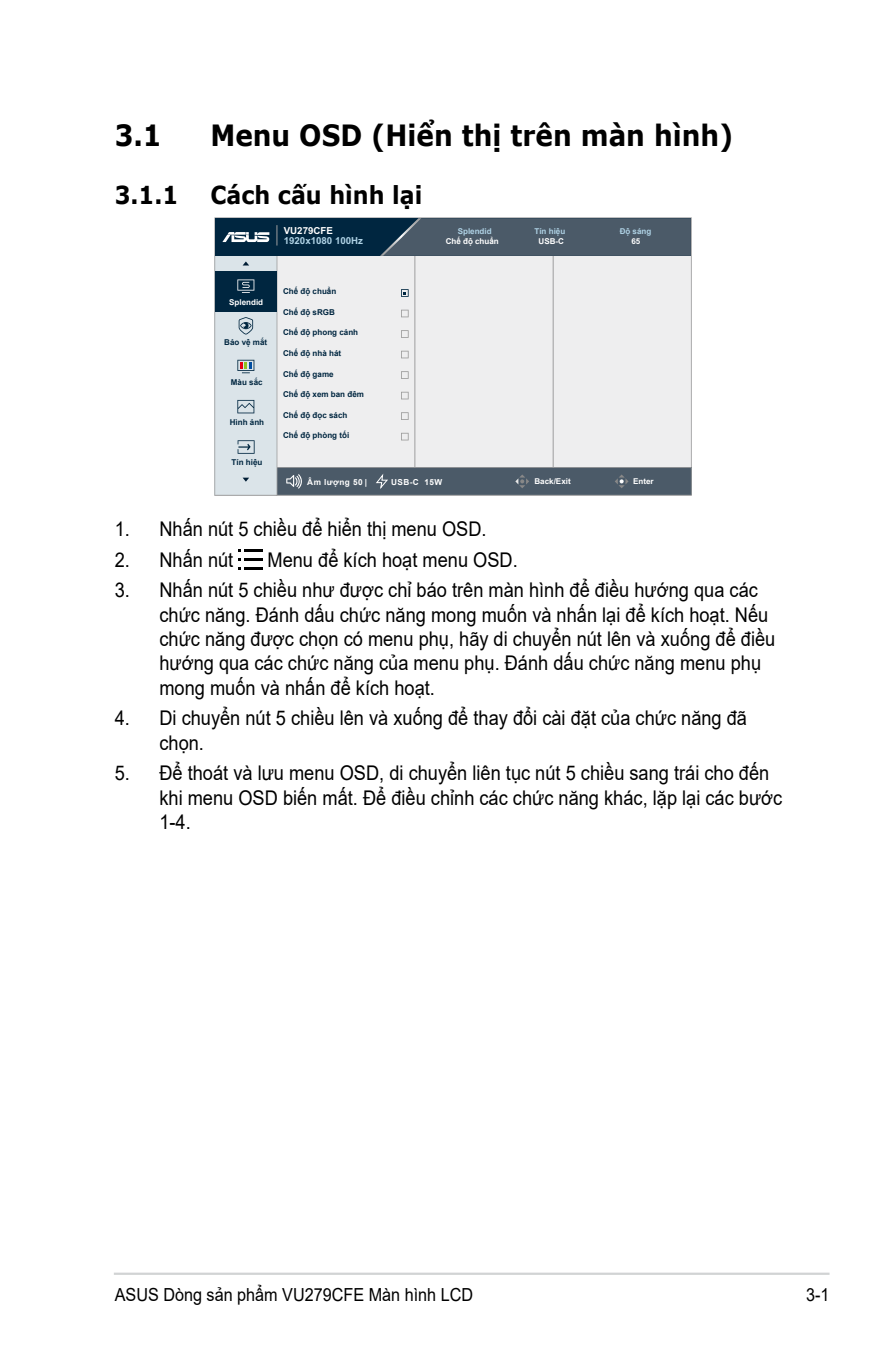
<style>
.page{position:relative;width:893px;height:1346px;background:#fff}
.page>*{position:absolute;margin:0;border:0;box-sizing:border-box;transform-origin:0 0}
.Heading_1{font:700 29.25px "Verdana";color:#000;scale:.9 1}
.Heading_2{font:700 24.75px "Verdana";color:#000;scale:.9 1}
.t1{font:20.25px/24.3px "Arial";color:#000;scale:.9 1}
.t2{font:18px "Arial";color:#000;scale:.9 1}
.t3{font:700 9.67px "Arial";color:#afd2e5}
.t4{font:700 9.67px "Arial";color:#fff}
.t5{font:700 8.33px "Arial";letter-spacing:.05em;color:#fff}
.t6{font:700 8.1px "Arial";color:#002640}
.t7{font:700 8.1px/10.8px "Arial";color:#fff}
.t8{font:700 8.1px/10.8px "Arial";color:#afd2e5;text-align:center}
.s1{color:#afd2e5}
.s2{color:#fff}
</style>
<div class="page">
<hr style="left:114px;top:1272px;width:715px;height:3px;background:#d1d3d4">
<svg style="left:214px;top:218px;width:478px;height:278px;background:#bfc5ca"></svg>
<svg style="left:238px;top:549px;width:24px;height:2px"></svg>
<svg style="left:238px;top:558px;width:24px;height:2px"></svg>
<svg style="left:238px;top:567px;width:24px;height:2px"></svg>
<p class="Heading_1" style="left:115px;top:114px;width:54px">3.1</p>
<p class="Heading_1" style="left:210px;top:114px;width:583px">Menu OSD (Hiển thị trên màn hình)</p>
<p class="Heading_2" style="left:115px;top:178px;width:72px">3.1.1</p>
<p class="Heading_2" style="left:210px;top:178px;width:237px">Cách cấu hình lại</p>
<p class="t4" style="left:284px;top:225px;width:50px">VU279CFE</p>
<p class="t3" style="left:284px;top:235px;width:81px">1920x1080 100Hz</p>
<p class="t7" style="left:229px;top:297px;width:35px">Splendid</p>
<p class="t6" style="left:224px;top:337px;width:44px">Bảo vệ mắt</p>
<p class="t6" style="left:231px;top:377px;width:33px">Màu sắc</p>
<p class="t6" style="left:230px;top:417px;width:36px">Hình ảnh</p>
<p class="t6" style="left:232px;top:457px;width:32px">Tín hiệu</p>
<p class="t6" style="left:283px;top:286px;width:55px">Chế độ chuẩn</p>
<p class="t6" style="left:283px;top:306px;width:53px">Chế độ sRGB</p>
<p class="t6" style="left:283px;top:327px;width:77px">Chế độ phong cảnh</p>
<p class="t6" style="left:283px;top:347px;width:60px">Chế độ nhà hát</p>
<p class="t6" style="left:283px;top:368px;width:52px">Chế độ game</p>
<p class="t6" style="left:283px;top:389px;width:82px">Chế độ xem ban đêm</p>
<p class="t6" style="left:283px;top:409px;width:66px">Chế độ đọc sách</p>
<p class="t6" style="left:283px;top:430px;width:68px">Chế độ phòng tối</p>
<p class="t7" style="left:446px;top:226px;width:55px;text-indent:12px"><span class="s1">Splendid<br></span>Chế độ chuẩn</p>
<p class="t8" style="left:534px;top:226px;width:32px">Tín hiệu<br><span class="s2">USB-C</span></p>
<p class="t8" style="left:620px;top:226px;width:33px">Độ sáng<br><span class="s2">65</span></p>
<p class="t5" style="left:307px;top:476px;width:61px">Âm lượng 50 |</p>
<p class="t5" style="left:391px;top:476px;width:53px">USB-C 15W</p>
<p class="t7" style="left:633px;top:476px;width:22px">Enter</p>
<p class="t1" style="left:115px;top:516px;width:415px">1. Nhấn nút 5 chiều để hiển thị menu OSD.</p>
<p class="t1" style="left:115px;top:547px;width:133px">2. Nhấn nút</p>
<p class="t1" style="left:268px;top:547px;width:280px">Menu để kích hoạt menu OSD.</p>
<p class="t1" style="left:159px;top:578px;width:686px;text-indent:-45px">3. Nhấn nút 5 chiều như được chỉ báo trên màn hình để điều hướng qua các chức năng. Đánh dấu chức năng mong muốn và nhấn lại để kích hoạt. Nếu chức năng được chọn có menu phụ, hãy di chuyển nút lên và xuống để điều hướng qua các chức năng của menu phụ. Đánh dấu chức năng menu phụ mong muốn và nhấn để kích hoạt.</p>
<p class="t1" style="left:159px;top:706px;width:654px;text-indent:-45px">4. Di chuyển nút 5 chiều lên và xuống để thay đổi cài đặt của chức năng đã chọn.</p>
<p class="t1" style="left:159px;top:761px;width:694px;text-indent:-45px">5. Để thoát và lưu menu OSD, di chuyển liên tục nút 5 chiều sang trái cho đến khi menu OSD biến mất. Để điều chỉnh các chức năng khác, lặp lại các bước<br>1-4.</p>
<p class="t7" style="left:534px;top:476px;width:38px">Back/Exit</p>
<p class="t2" style="left:115px;top:1282px;width:400px">ASUS Dòng sản phẩm VU279CFE Màn hình LCD</p>
<p class="t2" style="left:806px;top:1282px;width:28px">3-1</p>
</div>
